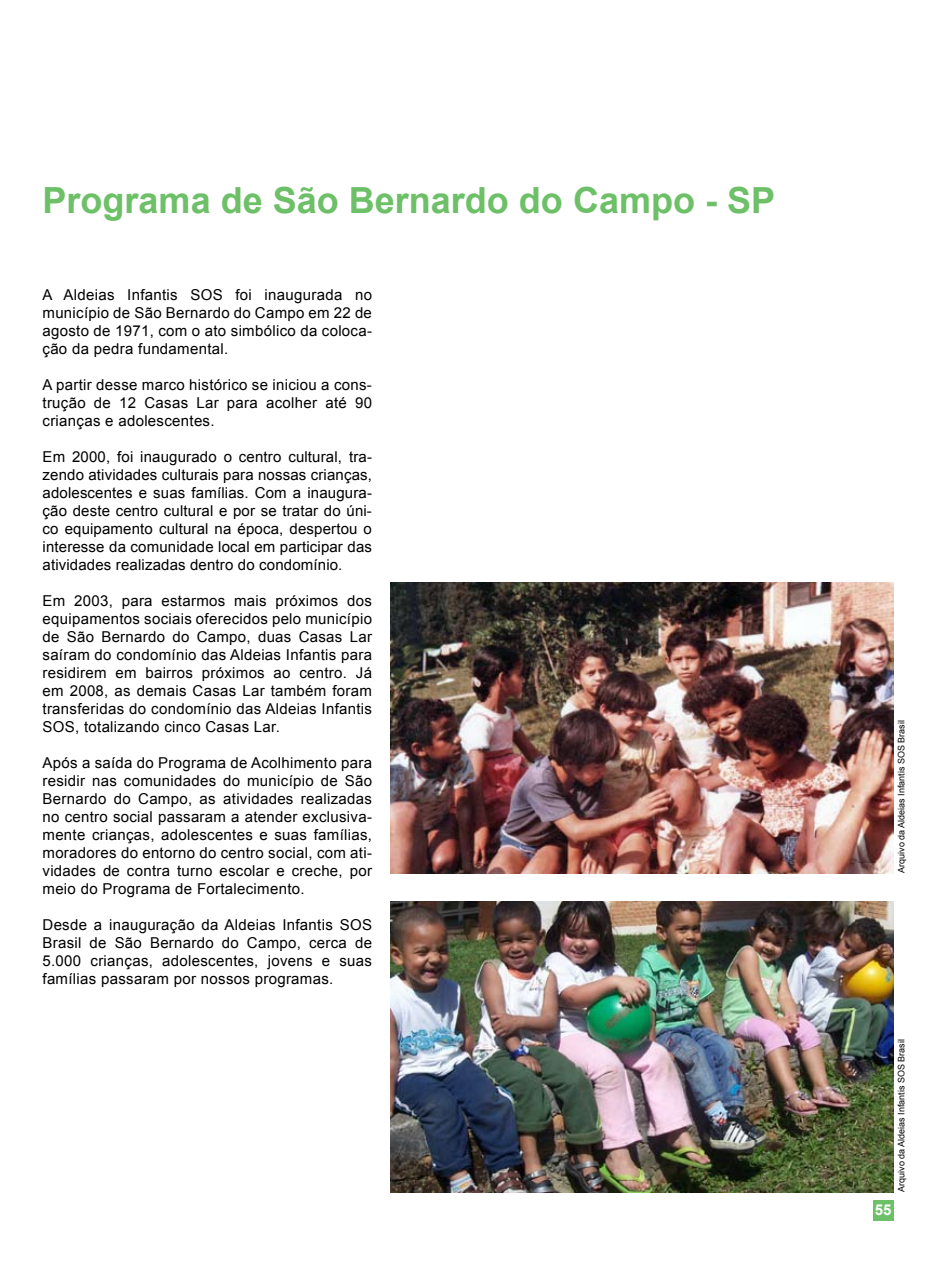
<style>
.page{position:relative;width:936px;height:1263px;background:#fff}
.page>*{position:absolute;margin:0;border:0;box-sizing:border-box;transform-origin:0 0}
.t1{font:700 36px "Arial";color:#6dc067}
.t2{font:15px/18px "Arial";letter-spacing:.02em;color:#000;text-align:justify}
.t3{font:700 15px "Arial";color:#fff}
.t4{font:9px "Arial";color:#000}
</style>
<div class="page">
<div style="left:873px;top:1200px;width:20px;height:20px;background:#6dc067"></div>
<img style="left:390px;top:901px;width:503px;height:291px">
<img style="left:390px;top:583px;width:503px;height:290px">
<h1 class="t1" style="left:43px;top:177px;width:734px">Programa de São Bernardo do Campo - SP</h1>
<p class="t2" style="left:43px;top:286px;width:331px">A Aldeias Infantis SOS foi inaugurada no município de São Bernardo do Campo em 22 de agosto de 1971, com o ato simbólico da coloca&shy;ção da pedra fundamental.</p>
<p class="t2" style="left:43px;top:376px;width:331px">A partir desse marco histórico se iniciou a cons&shy;trução de 12 Casas Lar para acolher até 90 crianças e adolescentes.</p>
<p class="t2" style="left:43px;top:448px;width:331px">Em 2000, foi inaugurado o centro cultural, tra&shy;zendo atividades culturais para nossas crianças, adolescentes e suas famílias. Com a inaugura&shy;ção deste centro cultural e por se tratar do úni&shy;co equipamento cultural na época, despertou o interesse da comunidade local em participar das atividades realizadas dentro do condomínio.</p>
<p class="t2" style="left:43px;top:592px;width:331px">Em 2003, para estarmos mais próximos dos equipamentos sociais oferecidos pelo município de São Bernardo do Campo, duas Casas Lar saíram do condomínio das Aldeias Infantis para residirem em bairros próximos ao centro. Já em 2008, as demais Casas Lar também foram transferidas do condomínio das Aldeias Infantis SOS, totalizando cinco Casas Lar.</p>
<p class="t2" style="left:43px;top:754px;width:331px">Após a saída do Programa de Acolhimento para residir nas comunidades do município de São Bernardo do Campo, as atividades realizadas no centro social passaram a atender exclusiva&shy;mente crianças, adolescentes e suas famílias, moradores do entorno do centro social, com ati&shy;vidades de contra turno escolar e creche, por meio do Programa de Fortalecimento.</p>
<p class="t2" style="left:43px;top:916px;width:331px">Desde a inauguração da Aldeias Infantis SOS Brasil de São Bernardo do Campo, cerca de 5.000 crianças, adolescentes, jovens e suas famílias passaram por nossos programas.</p>
<p class="t4" style="left:895px;top:873px;width:154px;rotate:-90deg">Arquivo da Aldeias Infantis SOS Brasil</p>
<p class="t4" style="left:895px;top:1191px;width:154px;rotate:-90deg">Arquivo da Aldeias Infantis SOS Brasil</p>
<p class="t3" style="left:874px;top:1200px;width:18px">55</p>
</div>
